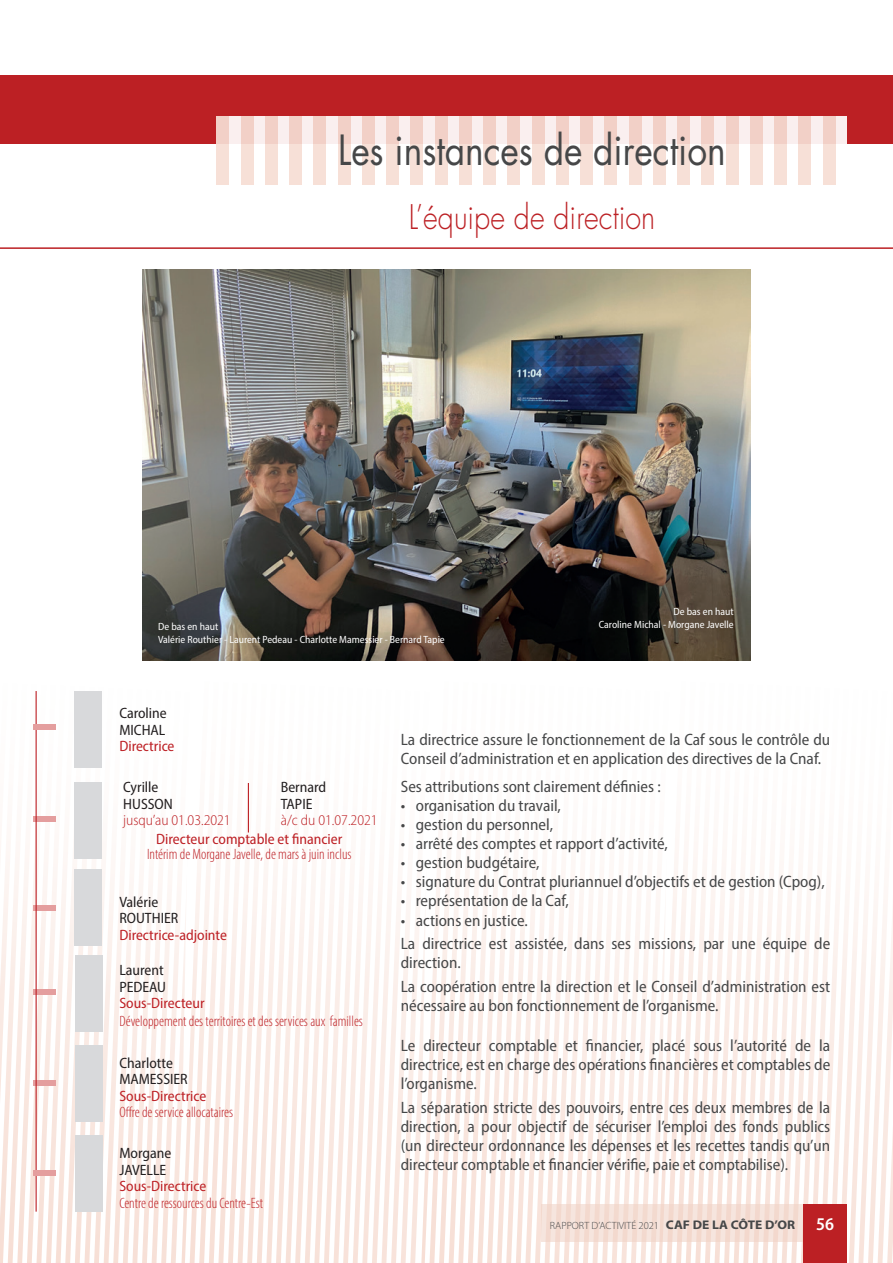
<style>
.page{position:relative;width:893px;height:1263px;background:#fff}
.page>*{position:absolute;margin:0;border:0;box-sizing:border-box;transform-origin:0 0}
.t1{font:40.5px "Futura Std";color:#464748;scale:.87 1}
.t2{font:300 33px "Futura Std";color:#bc2024;scale:.87 1}
.t3{font:600 semi-condensed 18px "Myriad Pro";color:#fff}
.t4{font:semi-condensed 16.5px/19px "Myriad Pro";color:#464748}
.t5{font:300 condensed 15px "Myriad Pro";color:#bd2025}
.t6{font:semi-condensed 15px "Myriad Pro";color:#bd2025}
.t7{font:semi-condensed 15px/16.5px "Myriad Pro";color:#231f20}
.t8{font:300 semi-condensed 15px "Myriad Pro";color:#bd2025}
.t9{font:semi-condensed 10.5px/12.6px "Myriad Pro";color:#fff}
.t10{font:300 10.5px "Myriad Pro";color:#464748}
.s1{font-weight:700;font-size:12.6px}
</style>
<div class="page">
<svg style="left:0;top:691px;width:893px;height:572px"></svg>
<div style="left:0;top:75px;width:893px;height:69px;background:#bc2024"></div>
<svg style="left:229px;top:116px;width:618px;height:68px"></svg>
<svg style="left:217px;top:116px;width:12px;height:68px"></svg>
<svg style="left:241px;top:116px;width:12px;height:68px"></svg>
<svg style="left:265px;top:116px;width:12px;height:68px"></svg>
<svg style="left:289px;top:116px;width:13px;height:68px"></svg>
<svg style="left:314px;top:116px;width:12px;height:68px"></svg>
<svg style="left:338px;top:116px;width:12px;height:68px"></svg>
<svg style="left:362px;top:116px;width:12px;height:68px"></svg>
<svg style="left:386px;top:116px;width:13px;height:68px"></svg>
<svg style="left:411px;top:116px;width:12px;height:68px"></svg>
<svg style="left:435px;top:116px;width:12px;height:68px"></svg>
<svg style="left:459px;top:116px;width:12px;height:68px"></svg>
<svg style="left:483px;top:116px;width:13px;height:68px"></svg>
<svg style="left:508px;top:116px;width:12px;height:68px"></svg>
<svg style="left:532px;top:116px;width:12px;height:68px"></svg>
<svg style="left:556px;top:116px;width:12px;height:68px"></svg>
<svg style="left:580px;top:116px;width:13px;height:68px"></svg>
<svg style="left:605px;top:116px;width:12px;height:68px"></svg>
<svg style="left:629px;top:116px;width:12px;height:68px"></svg>
<svg style="left:653px;top:116px;width:12px;height:68px"></svg>
<svg style="left:678px;top:116px;width:12px;height:68px"></svg>
<svg style="left:702px;top:116px;width:12px;height:68px"></svg>
<svg style="left:726px;top:116px;width:12px;height:68px"></svg>
<svg style="left:750px;top:116px;width:12px;height:68px"></svg>
<svg style="left:775px;top:116px;width:12px;height:68px"></svg>
<svg style="left:799px;top:116px;width:12px;height:68px"></svg>
<svg style="left:823px;top:116px;width:12px;height:68px"></svg>
<div style="left:541px;top:1205px;width:263px;height:37px;background:#f4dfd6"></div>
<div style="left:803px;top:1205px;width:44px;height:58px;background:#bc2024"></div>
<hr style="left:0;top:247px;width:893px;height:2px;background:#bc2024">
<img style="left:143px;top:270px;width:607px;height:391px">
<div style="left:74px;top:783px;width:28px;height:76px;background:#d8d9db"></div>
<div style="left:74px;top:869px;width:28px;height:76px;background:#d8d9db"></div>
<div style="left:33px;top:816px;width:23px;height:6px;background:#e49e9e"></div>
<div style="left:33px;top:905px;width:23px;height:6px;background:#e49e9e"></div>
<div style="left:33px;top:989px;width:23px;height:6px;background:#e49e9e"></div>
<div style="left:75px;top:1045px;width:27px;height:76px;background:#d8d9db"></div>
<div style="left:33px;top:1080px;width:23px;height:5px;background:#e49e9e"></div>
<div style="left:75px;top:955px;width:27px;height:76px;background:#d8d9db"></div>
<hr style="left:36px;top:691px;width:1px;height:520px;background:#bd2025">
<div style="left:74px;top:691px;width:28px;height:76px;background:#d8d9db"></div>
<div style="left:33px;top:725px;width:23px;height:5px;background:#e49e9e"></div>
<hr style="left:248px;top:783px;width:1px;height:49px;background:#bd2025">
<div style="left:75px;top:1135px;width:27px;height:76px;background:#d8d9db"></div>
<div style="left:33px;top:1170px;width:23px;height:6px;background:#e49e9e"></div>
<h1 class="t1" style="left:338px;top:124px;width:447px">Les instances de direction</h1>
<h2 class="t2" style="left:409px;top:197px;width:285px">L’équipe de direction</h2>
<p class="t9" style="left:158px;top:620px;width:288px">De bas en haut<br>Valérie Routhier - Laurent Pedeau - Charlotte Mamessier - Bernard Tapie</p>
<p class="t9" style="left:599px;top:605px;width:136px;text-align:right">De bas en haut<br>Caroline Michal - Morgane Javelle</p>
<p class="t7" style="left:119px;top:705px;width:49px">Caroline<br>MICHAL</p>
<p class="t6" style="left:119px;top:737px;width:57px">Directrice</p>
<p class="t7" style="left:123px;top:779px;width:37px">Cyrille</p>
<p class="t7" style="left:281px;top:779px;width:47px">Bernard</p>
<p class="t7" style="left:123px;top:795px;width:51px">HUSSON</p>
<p class="t7" style="left:281px;top:795px;width:33px">TAPIE</p>
<p class="t8" style="left:123px;top:811px;width:109px">jusqu’au 01.03.2021</p>
<p class="t8" style="left:281px;top:811px;width:98px">à/c du 01.07.2021</p>
<p class="t6" style="left:156px;top:829px;width:188px">Directeur comptable et financier</p>
<p class="t5" style="left:147px;top:845px;width:206px">Intérim de Morgane Javelle, de mars à juin inclus</p>
<p class="t7" style="left:119px;top:893px;width:60px">Valérie<br>ROUTHIER</p>
<p class="t6" style="left:119px;top:926px;width:109px">Directrice-adjointe</p>
<p class="t7" style="left:119px;top:962px;width:48px">Laurent<br>PEDEAU</p>
<p class="t6" style="left:119px;top:994px;width:87px">Sous-Directeur</p>
<p class="t5" style="left:119px;top:1012px;width:245px">Développement des territoires et des services aux familles</p>
<p class="t7" style="left:119px;top:1054px;width:70px">Charlotte<br>MAMESSIER</p>
<p class="t6" style="left:119px;top:1087px;width:89px">Sous-Directrice</p>
<p class="t5" style="left:119px;top:1103px;width:115px">Offre de service allocataires</p>
<p class="t7" style="left:119px;top:1145px;width:53px">Morgane<br>JAVELLE</p>
<p class="t6" style="left:119px;top:1177px;width:89px">Sous-Directrice</p>
<p class="t5" style="left:119px;top:1194px;width:145px">Centre de ressources du Centre-Est</p>
<p class="t4" style="left:401px;top:730px;width:431px">La directrice assure le fonctionnement de la Caf sous le contrôle du<br>Conseil d’administration et en application des directives de la Cnaf.</p>
<p class="t4" style="left:401px;top:776px;width:261px">Ses attributions sont clairement définies :</p>
<p class="t4" style="left:401px;top:795px;width:162px">• organisation du travail,</p>
<p class="t4" style="left:401px;top:815px;width:154px">• gestion du personnel,</p>
<p class="t4" style="left:401px;top:834px;width:268px">• arrêté des comptes et rapport d’activité,</p>
<p class="t4" style="left:401px;top:853px;width:140px">• gestion budgétaire,</p>
<p class="t4" style="left:401px;top:872px;width:426px">• signature du Contrat pluriannuel d’objectifs et de gestion (Cpog),</p>
<p class="t4" style="left:401px;top:891px;width:169px">• représentation de la Caf,</p>
<p class="t4" style="left:401px;top:908px;width:431px;line-height:23.4px">• actions en justice.<br>La directrice est assistée, dans ses missions, par une équipe de</p>
<p class="t4" style="left:401px;top:951px;width:431px;line-height:23.4px">direction.<br>La coopération entre la direction et le Conseil d’administration est</p>
<p class="t4" style="left:401px;top:995px;width:319px">nécessaire au bon fonctionnement de l’organisme.</p>
<p class="t4" style="left:401px;top:1036px;width:431px;text-align:justify">Le directeur comptable et financier, placé sous l’autorité de la directrice, est en charge des opérations financières et comptables de l’organisme.</p>
<p class="t4" style="left:401px;top:1097px;width:431px;text-align:justify">La séparation stricte des pouvoirs, entre ces deux membres de la direction, a pour objectif de sécuriser l’emploi des fonds publics (un directeur ordonnance les dépenses et les recettes tandis qu’un directeur comptable et financier vérifie, paie et comptabilise).</p>
<p class="t10" style="left:550px;top:1219px;width:247px">RAPPORT D’ACTIVITÉ 2021 <span class="s1">CAF DE LA CÔTE D’OR</span></p>
<p class="t3" style="left:816px;top:1212px;width:19px">56</p>
</div>
